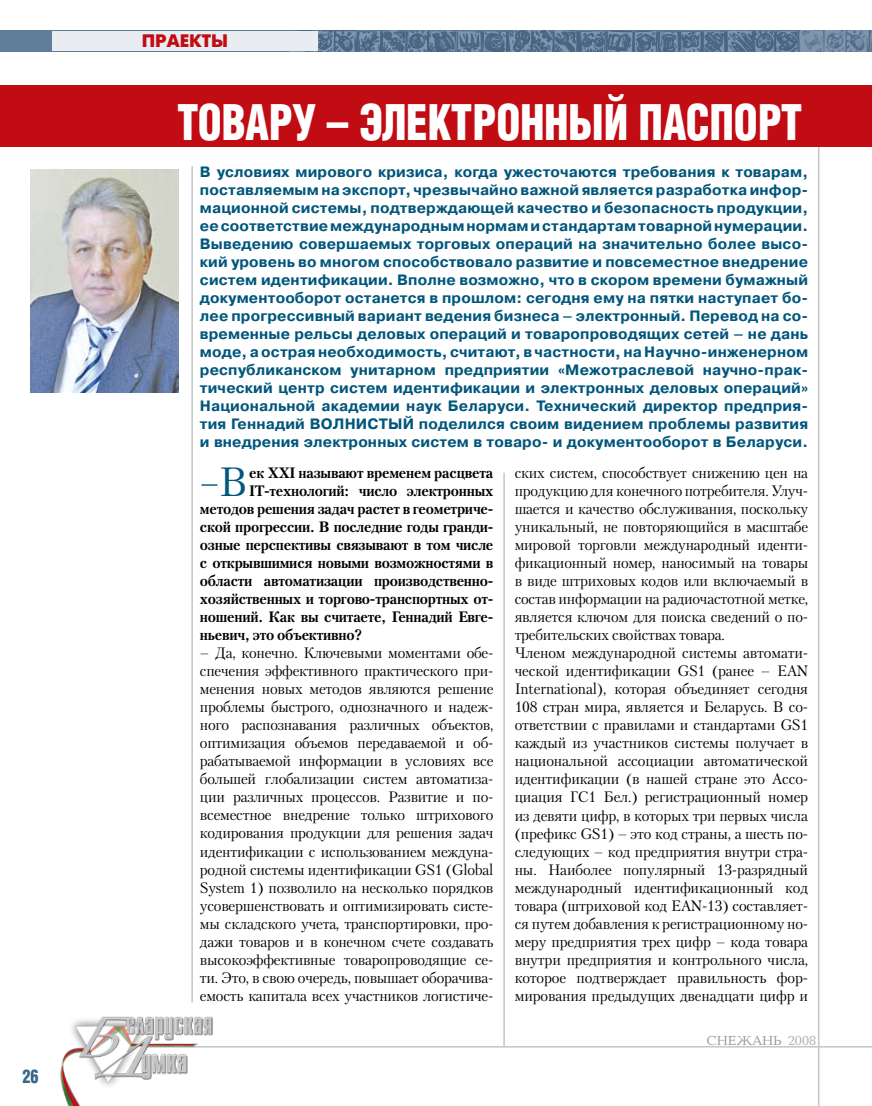
<style>
.page{position:relative;width:872px;height:1106px;background:#fff}
.page>*{position:absolute;margin:0;border:0;box-sizing:border-box;transform-origin:0 0}
.t1{font:700 47.85px "AG Letterica Cond L";color:#fff;scale:.9 1}
.t2{font:40.65px "Petersburg C";color:#00567b;scale:.75 1}
.t3{font:18px "Futuris Extra C";color:#c10c13}
.t4{font:700 18px "AG Letterica Cond L";color:#386688;scale:.9 1}
.t5{font:15px/18px "Petersburg C";letter-spacing:-.01em;color:#000;text-align:justify}
.t6{font:700 15px/18px "Pragmatica C";letter-spacing:.01em;color:#00567b;text-align:justify}
.t7{font:700 15px "Petersburg C";letter-spacing:-.015em;color:#000}
.t8{font:13.5px "Baltica C";color:#97979b}
.s1{color:#aeafb2}
</style>
<div class="page">
<img style="left:285px;top:30px;width:587px;height:1px">
<svg style="left:0;top:31px;width:871px;height:21px;background:#5f7995"></svg>
<div style="left:52px;top:31px;width:266px;height:20px;background:#e9ecf1"></div>
<hr style="left:146px;top:1046px;width:726px;height:1px;background:#c3c5c7">
<img style="left:60px;top:1002px;width:170px;height:104px">
<svg style="left:871px;top:31px;width:1px;height:21px"></svg>
<hr style="left:818px;top:135px;width:1px;height:971px;background:#c3c5c7">
<hr style="left:503px;top:473px;width:2px;height:573px;background:#c3c5c7">
<hr style="left:191px;top:166px;width:2px;height:836px;background:#c3c5c7">
<div style="left:0;top:85px;width:872px;height:61px;background:#c10c13"></div>
<img style="left:30px;top:170px;width:149px;height:223px">
<p class="t4" style="left:23px;top:1065px;width:20px">26</p>
<p class="t3" style="left:142px;top:31px;width:88px">ПРАЕКТЫ</p>
<h1 class="t1" style="left:177px;top:94px;width:694px">Товару ñ электронный паспорт</h1>
<p class="t6" style="left:200px;top:163px;width:610px">В условиях мирового кризиса, когда ужесточаются требования к товарам, поставляемым на экспорт, чрезвычайно важной является разработка инфор&shy;мационной системы, подтверждающей качество и безопасность продукции, ее соответствие международным нормам и стандартам товарной нумерации.<br>Выведению совершаемых торговых операций на значительно более высо&shy;кий уровень во многом способствовало развитие и повсеместное внедрение систем идентификации. Вполне возможно, что в скором времени бумажный документооборот останется в прошлом: сегодня ему на пятки наступает бо&shy;лее прогрессивный вариант ведения бизнеса – электронный. Перевод на со&shy;временные рельсы деловых операций и товаропроводящих сетей – не дань моде, а острая необходимость, считают, в частности, на Научно-инженерном республиканском унитарном предприятии «Межотраслевой научно-прак&shy;тический центр систем идентификации и электронных деловых операций» Национальной академии наук Беларуси. Технический директор предприя&shy;тия Геннадий Волнистый поделился своим видением проблемы развития и внедрения электронных систем в товаро- и документооборот в Беларуси.</p>
<h2 class="t2" style="left:200px;top:458px;width:65px">–В</h2>
<p class="t7" style="left:249px;top:464px;width:245px">ек XXI называют временем расцвета</p>
<p class="t5" style="left:514px;top:464px;width:295px;text-align:left">ских систем, способствует снижению цен на продукцию для конечного потребителя. Улуч&shy;шается и качество обслуживания, поскольку уникальный, не повторяющийся в масштабе мировой торговли международный иденти&shy;фикационный номер, наносимый на товары в виде штриховых кодов или включаемый в состав информации на радиочастотной метке, является ключом для поиска сведений о по&shy;требительских свойствах товара.<br>Членом международной системы автомати&shy;ческой идентификации GS1 (ранее – EAN International), которая объединяет сегодня 108 стран мира, является и Беларусь. В со&shy;ответствии с правилами и стандартами GS1 каждый из участников системы получает в национальной ассоциации автоматической идентификации (в нашей стране это Ассо&shy;циация ГС1 Бел.) регистрационный номер из девяти цифр, в которых три первых числа (префикс GS1) – это код страны, а шесть по&shy;следующих – код предприятия внутри стра&shy;ны. Наиболее популярный 13-разрядный международный идентификационный код товара (штриховой код EAN-13) составляет&shy;ся путем добавления к регистрационному но&shy;меру предприятия трех цифр – кода товара внутри предприятия и контрольного числа, которое подтверждает правильность фор&shy;мирования предыдущих двенадцати цифр и</p>
<p class="t7" style="left:249px;top:482px;width:246px">IT-технологий: число электронных</p>
<p class="t7" style="left:200px;top:500px;width:295px">методов решения задач растет в геометриче-</p>
<p class="t7" style="left:200px;top:518px;width:295px">ской прогрессии. В последние годы гранди-</p>
<p class="t7" style="left:200px;top:536px;width:295px">озные перспективы связывают в том числе</p>
<p class="t7" style="left:200px;top:554px;width:295px">с открывшимися новыми возможностями в</p>
<p class="t7" style="left:200px;top:572px;width:295px">области автоматизации производственно-</p>
<p class="t7" style="left:200px;top:590px;width:295px">хозяйственных и торгово-транспортных от-</p>
<p class="t7" style="left:200px;top:608px;width:295px">ношений. Как вы считаете, Геннадий Евге-</p>
<p class="t7" style="left:200px;top:626px;width:164px">ньевич, это объективно?</p>
<p class="t5" style="left:200px;top:644px;width:295px">– Да, конечно. Ключевыми моментами обе&shy;спечения эффективного практического при&shy;менения новых методов являются решение проблемы быстрого, однозначного и надеж&shy;ного распознавания различных объектов, оптимизация объемов передаваемой и об&shy;рабатываемой информации в условиях все большей глобализации систем автоматиза&shy;ции различных процессов. Развитие и по&shy;всеместное внедрение только штрихового кодирования продукции для решения задач идентификации с использованием междуна&shy;родной системы идентификации GS1 (Global System 1) позволило на несколько порядков усовершенствовать и оптимизировать систе&shy;мы складского учета, транспортировки, про&shy;дажи товаров и в конечном счете создавать высокоэффективные товаропроводящие се&shy;ти. Это, в свою очередь, повышает оборачива&shy;емость капитала всех участников логистиче-</p>
<p class="t8" style="left:706px;top:1033px;width:111px">СНЕЖАНЬ <span class="s1">2008</span></p>
</div>
